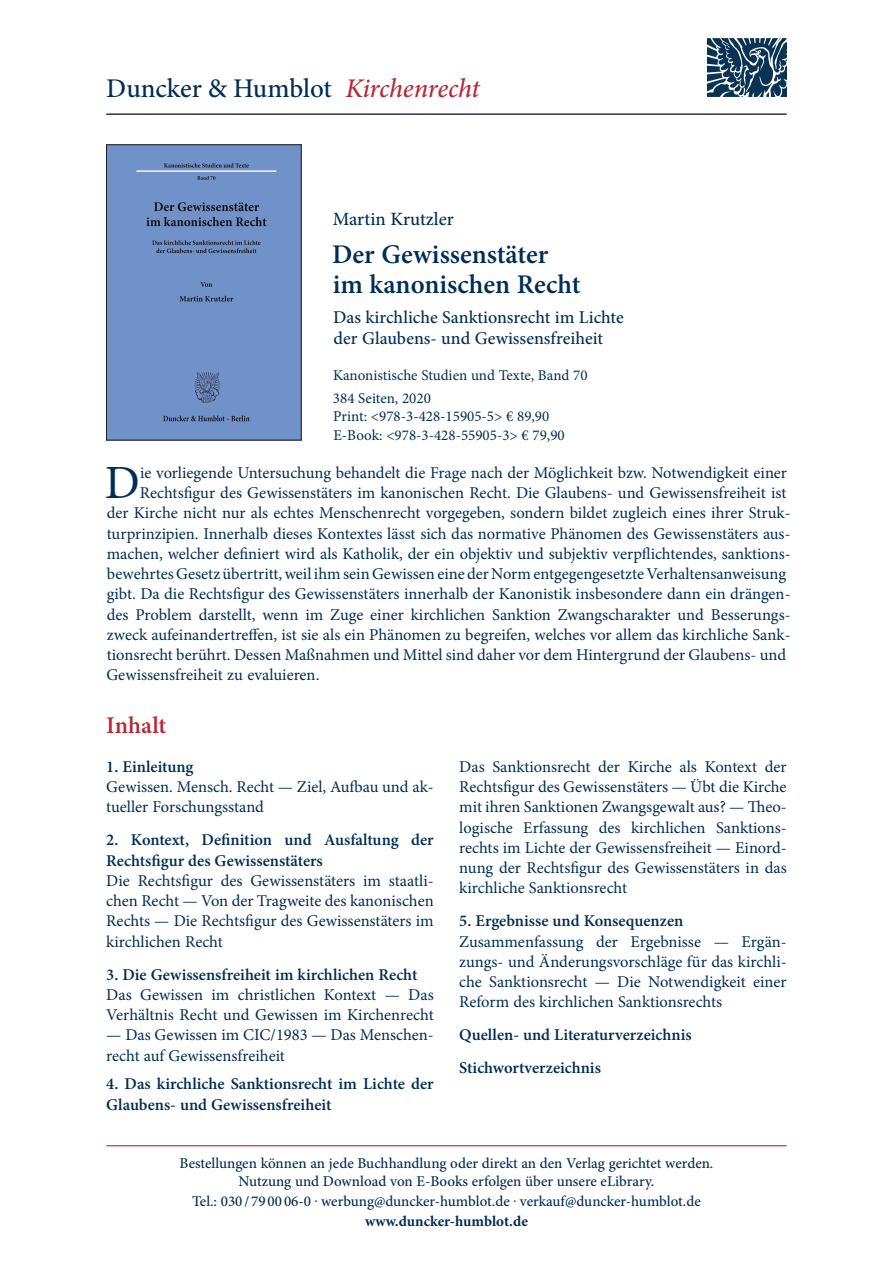
<style>
.page{position:relative;width:893px;height:1263px;background:#fff}
.page>*{position:absolute;margin:0;border:0;box-sizing:border-box;transform-origin:0 0}
.t1{font:47.7px "Minion Pro";color:#002d56}
.t2{font:600 27px/30px "Minion Pro";color:#002d56}
.t3{font:500 27px "Minion Pro";letter-spacing:-.005em;color:#002d56}
.t4{font:600 24px "Minion Pro";color:#b72837}
.t5{font:500 18.75px "Minion Pro";color:#002d56}
.t6{font:500 18px/21px "Minion Pro";color:#002d56}
.t7{font:16.5px/20.2px "Minion Pro";color:#002d56}
.t8{font:600 16.5px/20.2px "Minion Pro";color:#002d56}
.t9{font:500 15px/18px "Minion Pro";color:#002d56;text-align:center}
.t10{font:15px/23px "Minion Pro";color:#002d56}
.t11{font:700 15px "Minion Pro";color:#002d56}
.s1{font-style:italic;color:#b72837}
</style>
<div class="page">
<hr style="left:106px;top:1145px;width:681px;height:1px;background:#b72837">
<div style="left:108px;top:147px;width:191px;height:291px;background:#7192c9"></div>
<div style="left:106px;top:145px;width:195px;height:295px;border:1px solid #231f20"></div>
<img style="left:707px;top:38px;width:79px;height:59px">
<hr style="left:106px;top:114px;width:681px;height:1px;background:#002d56">
<h2 class="t3" style="left:106px;top:70px;width:375px">Duncker &amp; Humblot <span class="s1">Kirchenrecht</span></h2>
<p class="t5" style="left:333px;top:206px;width:123px">Martin Krutzler</p>
<h2 class="t2" style="left:332px;top:240px;width:250px">Der Gewissenstäter im kanonischen Recht</h2>
<p class="t6" style="left:333px;top:307px;width:292px">Das kirchliche Sanktionsrecht im Lichte der Glaubens- und Gewissensfreiheit</p>
<p class="t10" style="left:333px;top:364px;width:256px">Kanonistische Studien und Texte, Band 70<br>384 Seiten, 2020</p>
<p class="t10" style="left:333px;top:407px;width:233px;line-height:18.8px">Print: &lt;978-3-428-15905-5&gt; € 89,90<br>E-Book: &lt;978-3-428-55905-3&gt; € 79,90</p>
<h1 class="t1" style="left:105px;top:451px;width:37px">D</h1>
<p class="t7" style="left:140px;top:462px;width:648px">ie vorliegende Untersuchung behandelt die Frage nach der Möglichkeit bzw. Notwendigkeit einer</p>
<p class="t7" style="left:140px;top:483px;width:648px">Rechtsfigur des Gewissenstäters im kanonischen Recht. Die Glaubens- und Gewissensfreiheit ist</p>
<p class="t7" style="left:107px;top:503px;width:685px">der Kirche nicht nur als echtes Menschenrecht vorgegeben, sondern bildet zugleich eines ihrer Struk-</p>
<p class="t7" style="left:107px;top:523px;width:685px">turprinzipien. Innerhalb dieses Kontextes lässt sich das normative Phänomen des Gewissenstäters aus-</p>
<p class="t7" style="left:107px;top:543px;width:685px">machen, welcher definiert wird als Katholik, der ein objektiv und subjektiv verpflichtendes, sanktions-</p>
<p class="t7" style="left:107px;top:564px;width:681px">bewehrtes Gesetz übertritt, weil ihm sein Gewissen eine der Norm entgegengesetzte Verhaltensanweisung</p>
<p class="t7" style="left:107px;top:584px;width:685px">gibt. Da die Rechtsfigur des Gewissenstäters innerhalb der Kanonistik insbesondere dann ein drängen-</p>
<p class="t7" style="left:107px;top:604px;width:685px">des Problem darstellt, wenn im Zuge einer kirchlichen Sanktion Zwangscharakter und Besserungs-</p>
<p class="t7" style="left:107px;top:624px;width:685px">zweck aufeinandertreffen, ist sie als ein Phänomen zu begreifen, welches vor allem das kirchliche Sank-</p>
<p class="t7" style="left:107px;top:645px;width:681px">tionsrecht berührt. Dessen Maßnahmen und Mittel sind daher vor dem Hintergrund der Glaubens- und</p>
<p class="t7" style="left:106px;top:665px;width:215px">Gewissensfreiheit zu evaluieren.</p>
<h3 class="t4" style="left:106px;top:708px;width:62px">Inhalt</h3>
<p class="t8" style="left:106px;top:756px;width:89px">1. Einleitung</p>
<p class="t7" style="left:106px;top:777px;width:329px">Gewissen. Mensch. Recht — Ziel, Aufbau und ak&shy;tueller Forschungsstand</p>
<p class="t8" style="left:106px;top:830px;width:329px">2. Kontext, Definition und Ausfaltung der<br>Rechtsfigur des Gewissenstäters</p>
<p class="t7" style="left:106px;top:871px;width:329px;text-align:justify">Die Rechtsfigur des Gewissenstäters im staatli&shy;chen Recht — Von der Tragweite des kanonischen Rechts — Die Rechtsfigur des Gewissenstäters im kirchlichen Recht</p>
<p class="t8" style="left:106px;top:964px;width:313px">3. Die Gewissensfreiheit im kirchlichen Recht</p>
<p class="t7" style="left:106px;top:985px;width:329px">Das Gewissen im christlichen Kontext — Das<br>Verhältnis Recht und Gewissen im Kirchenrecht</p>
<p class="t7" style="left:106px;top:1025px;width:329px">— Das Gewissen im CIC/1983 — Das Menschen&shy;recht auf Gewissensfreiheit</p>
<p class="t8" style="left:106px;top:1074px;width:329px">4. Das kirchliche Sanktionsrecht im Lichte der<br>Glaubens- und Gewissensfreiheit</p>
<p class="t7" style="left:459px;top:756px;width:329px;text-align:justify">Das Sanktionsrecht der Kirche als Kontext der Rechtsfigur des Gewissenstäters — Übt die Kirche mit ihren Sanktionen Zwangsgewalt aus? — Theo&shy;logische Erfassung des kirchlichen Sanktions&shy;rechts im Lichte der Gewissensfreiheit — Einord&shy;nung der Rechtsfigur des Gewissenstäters in das kirchliche Sanktionsrecht</p>
<p class="t8" style="left:459px;top:911px;width:226px">5. Ergebnisse und Konsequenzen</p>
<p class="t7" style="left:459px;top:931px;width:329px;text-align:justify">Zusammenfassung der Ergebnisse — Ergän&shy;zungs- und Änderungsvorschläge für das kirchli&shy;che Sanktionsrecht — Die Notwendigkeit einer Reform des kirchlichen Sanktionsrechts</p>
<p class="t8" style="left:459px;top:1018px;width:234px;line-height:33px">Quellen- und Literaturverzeichnis<br>Stichwortverzeichnis</p>
<p class="t9" style="left:179px;top:1154px;width:535px">Bestellungen können an jede Buchhandlung oder direkt an den Verlag gerichtet werden.<br>Nutzung und Download von E-Books erfolgen über unsere eLibrary.</p>
<p class="t9" style="left:192px;top:1192px;width:510px">Tel.: 030 / 79 00 06-0 . werbung@duncker-humblot.de . verkauf@duncker-humblot.de</p>
<p class="t11" style="left:365px;top:1210px;width:164px">www.duncker-humblot.de</p>
</div>
